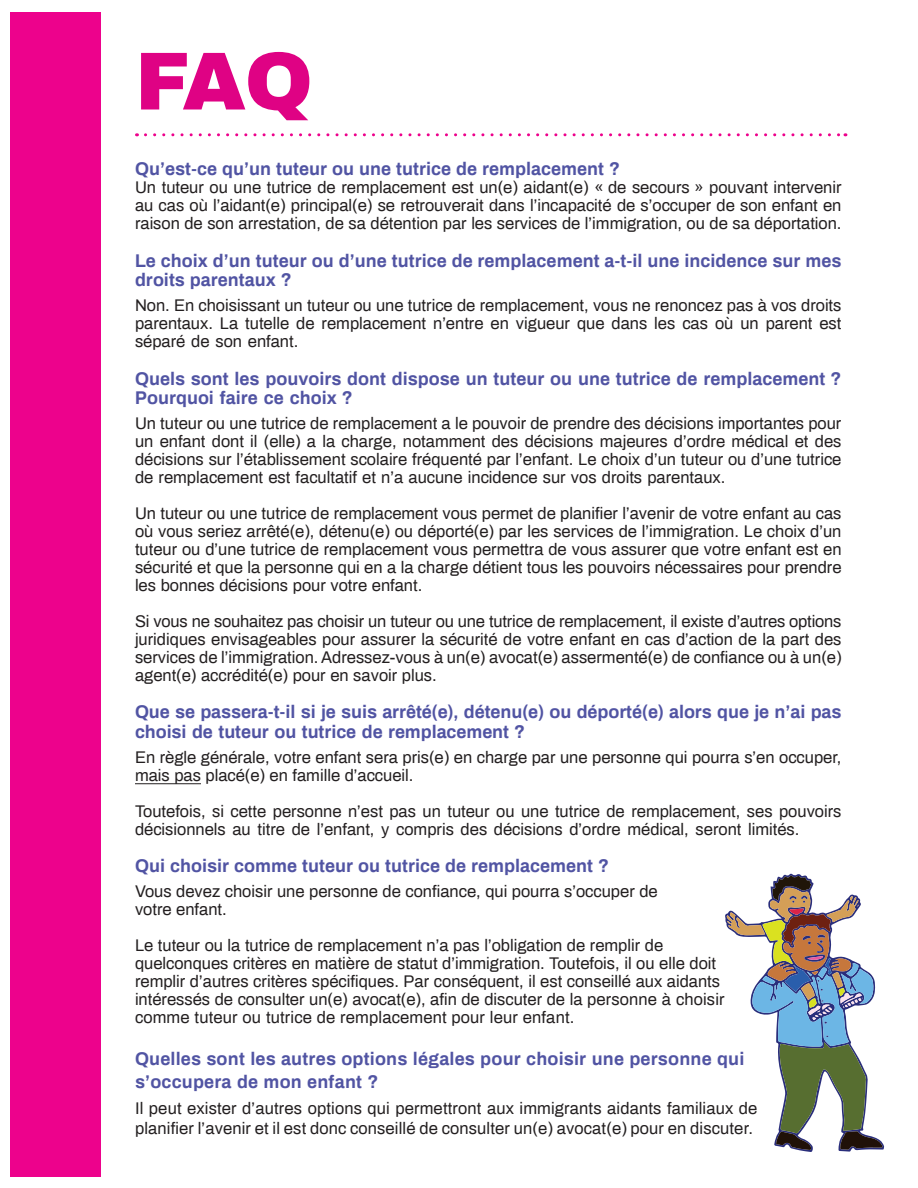
<style>
.page{position:relative;width:918px;height:1188px;background:#fff}
.page>*{position:absolute;margin:0;border:0;box-sizing:border-box;transform-origin:0 0}
.Page_Title{font:900 82.2px "Archivo";color:#df0284}
.FAQ{font:700 18px/19.5px "Archivo";color:#5154a3}
.t1{font:16.5px/18px "Archivo";color:#231f20;text-align:justify}
</style>
<div class="page">
<hr style="left:135px;top:783px;width:66px;height:1px;background:#231f20">
<svg style="left:145px;top:133px;width:701px;height:3px"></svg>
<svg style="left:725px;top:876px;width:158px;height:276px"></svg>
<div style="left:10px;top:12px;width:91px;height:1164px;background:#ed028c"></div>
<p class="Page_Title" style="left:135px;top:31px;width:180px">FAQ</p>
<p class="FAQ" style="left:135px;top:159px;width:487px">Qu’est-ce qu’un tuteur ou une tutrice de remplacement ?</p>
<p class="t1" style="left:135px;top:178px;width:708px">Un tuteur ou une tutrice de remplacement est un(e) aidant(e) « de secours » pouvant intervenir au cas où l’aidant(e) principal(e) se retrouverait dans l’incapacité de s’occuper de son enfant en raison de son arrestation, de sa détention par les services de l’immigration, ou de sa déportation.</p>
<p class="FAQ" style="left:135px;top:251px;width:708px">Le choix d’un tuteur ou d’une tutrice de remplacement a-t-il une incidence sur mes droits parentaux ?</p>
<p class="t1" style="left:135px;top:296px;width:708px">Non. En choisissant un tuteur ou une tutrice de remplacement, vous ne renoncez pas à vos droits parentaux. La tutelle de remplacement n’entre en vigueur que dans les cas où un parent est séparé de son enfant.</p>
<p class="FAQ" style="left:135px;top:368px;width:708px">Quels sont les pouvoirs dont dispose un tuteur ou une tutrice de remplacement ?<br>Pourquoi faire ce choix ?</p>
<p class="t1" style="left:135px;top:414px;width:708px">Un tuteur ou une tutrice de remplacement a le pouvoir de prendre des décisions importantes pour un enfant dont il (elle) a la charge, notamment des décisions majeures d’ordre médical et des décisions sur l’établissement scolaire fréquenté par l’enfant. Le choix d’un tuteur ou d’une tutrice de remplacement est facultatif et n’a aucune incidence sur vos droits parentaux.</p>
<p class="t1" style="left:135px;top:504px;width:708px">Un tuteur ou une tutrice de remplacement vous permet de planifier l’avenir de votre enfant au cas où vous seriez arrêté(e), détenu(e) ou déporté(e) par les services de l’immigration. Le choix d’un tuteur ou d’une tutrice de remplacement vous permettra de vous assurer que votre enfant est en sécurité et que la personne qui en a la charge détient tous les pouvoirs nécessaires pour prendre les bonnes décisions pour votre enfant.</p>
<p class="t1" style="left:135px;top:612px;width:708px">Si vous ne souhaitez pas choisir un tuteur ou une tutrice de remplacement, il existe d’autres options juridiques envisageables pour assurer la sécurité de votre enfant en cas d’action de la part des services de l’immigration. Adressez-vous à un(e) avocat(e) assermenté(e) de confiance ou à un(e) agent(e) accrédité(e) pour en savoir plus.</p>
<p class="FAQ" style="left:135px;top:702px;width:708px">Que se passera-t-il si je suis arrêté(e), détenu(e) ou déporté(e) alors que je n’ai pas choisi de tuteur ou tutrice de remplacement ?</p>
<p class="t1" style="left:135px;top:747px;width:708px">En règle générale, votre enfant sera pris(e) en charge par une personne qui pourra s’en occuper, mais pas placé(e) en famille d’accueil.</p>
<p class="t1" style="left:135px;top:801px;width:708px">Toutefois, si cette personne n’est pas un tuteur ou une tutrice de remplacement, ses pouvoirs décisionnels au titre de l’enfant, y compris des décisions d’ordre médical, seront limités.</p>
<p class="FAQ" style="left:135px;top:856px;width:476px">Qui choisir comme tuteur ou tutrice de remplacement ?</p>
<p class="t1" style="left:135px;top:882px;width:524px">Vous devez choisir une personne de confiance, qui pourra s’occuper de votre enfant.</p>
<p class="t1" style="left:135px;top:936px;width:591px;text-align:left">Le tuteur ou la tutrice de remplacement n’a pas l’obligation de remplir de quelconques critères en matière de statut d’immigration. Toutefois, il ou elle doit remplir d’autres critères spécifiques. Par conséquent, il est conseillé aux aidants intéressés de consulter un(e) avocat(e), afin de discuter de la personne à choisir comme tuteur ou tutrice de remplacement pour leur enfant.</p>
<p class="FAQ" style="left:135px;top:1048px;width:611px;line-height:22.5px">Quelles sont les autres options légales pour choisir une personne qui s’occupera de mon enfant ?</p>
<p class="t1" style="left:135px;top:1098px;width:624px;line-height:19.8px">Il peut exister d’autres options qui permettront aux immigrants aidants familiaux de planifier l’avenir et il est donc conseillé de consulter un(e) avocat(e) pour en discuter.</p>
</div>
